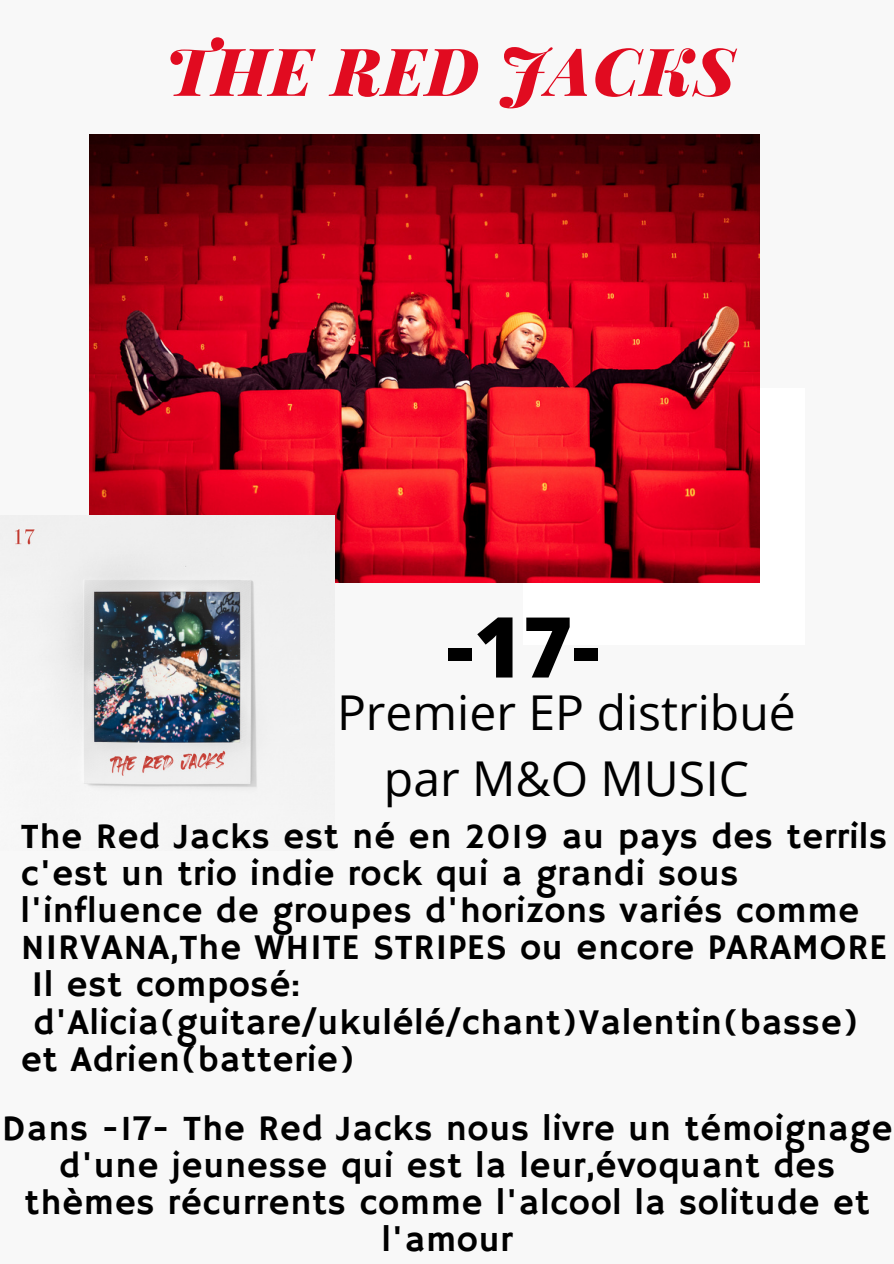
<style>
.page{position:relative;width:894px;height:1264px;background:#fff}
.page>*{position:absolute;margin:0;border:0;box-sizing:border-box;transform-origin:0 0}
.t1{font:800 84px "Open Sans";color:#000}
.t2{font:italic 900 66.15px "Playfair Display";letter-spacing:.02em;color:#e10b20}
.t3{font:48px/66.4px "Open Sans";color:#000;text-align:center}
.t4{font:36px/37.2px "Hammersmith One";letter-spacing:.02em;color:#000;text-align:center}
</style>
<div class="page">
<div style="left:0;top:0;width:893px;height:1263px;background:#f8f8f8"></div>
<div style="left:523px;top:388px;width:281px;height:257px;background:#fff"></div>
<img style="left:89px;top:135px;width:670px;height:447px">
<img style="left:14px;top:515px;width:320px;height:274px">
<p class="t2" style="left:165px;top:24px;width:570px">THE RED JACKS</p>
<p class="t1" style="left:447px;top:587px;width:153px">-17-</p>
<p class="t3" style="left:337px;top:678px;width:460px">Premier EP distribué par M&amp;O MUSIC</p>
<p class="t4" style="left:21px;top:819px;width:867px">The Red Jacks est né en 2019 au pays des terrils</p>
<p class="t4" style="left:21px;top:856px;width:719px">c'est un trio indie rock qui a grandi sous</p>
<p class="t4" style="left:21px;top:893px;width:839px">l'influence de groupes d'horizons variés comme</p>
<p class="t4" style="left:21px;top:930px;width:867px">NIRVANA,The WHITE STRIPES ou encore PARAMORE</p>
<p class="t4" style="left:31px;top:967px;width:270px">Il est composé:</p>
<p class="t4" style="left:33px;top:1005px;width:826px">d'Alicia(guitare/ukulélé/chant)Valentin(basse)</p>
<p class="t4" style="left:21px;top:1042px;width:336px">et Adrien(batterie)</p>
<p class="t4" style="left:2px;top:1111px;width:891px">Dans -17- The Red Jacks nous livre un témoignage d'une jeunesse qui est la leur,évoquant des thèmes récurrents comme l'alcool la solitude et l'amour</p>
</div>
